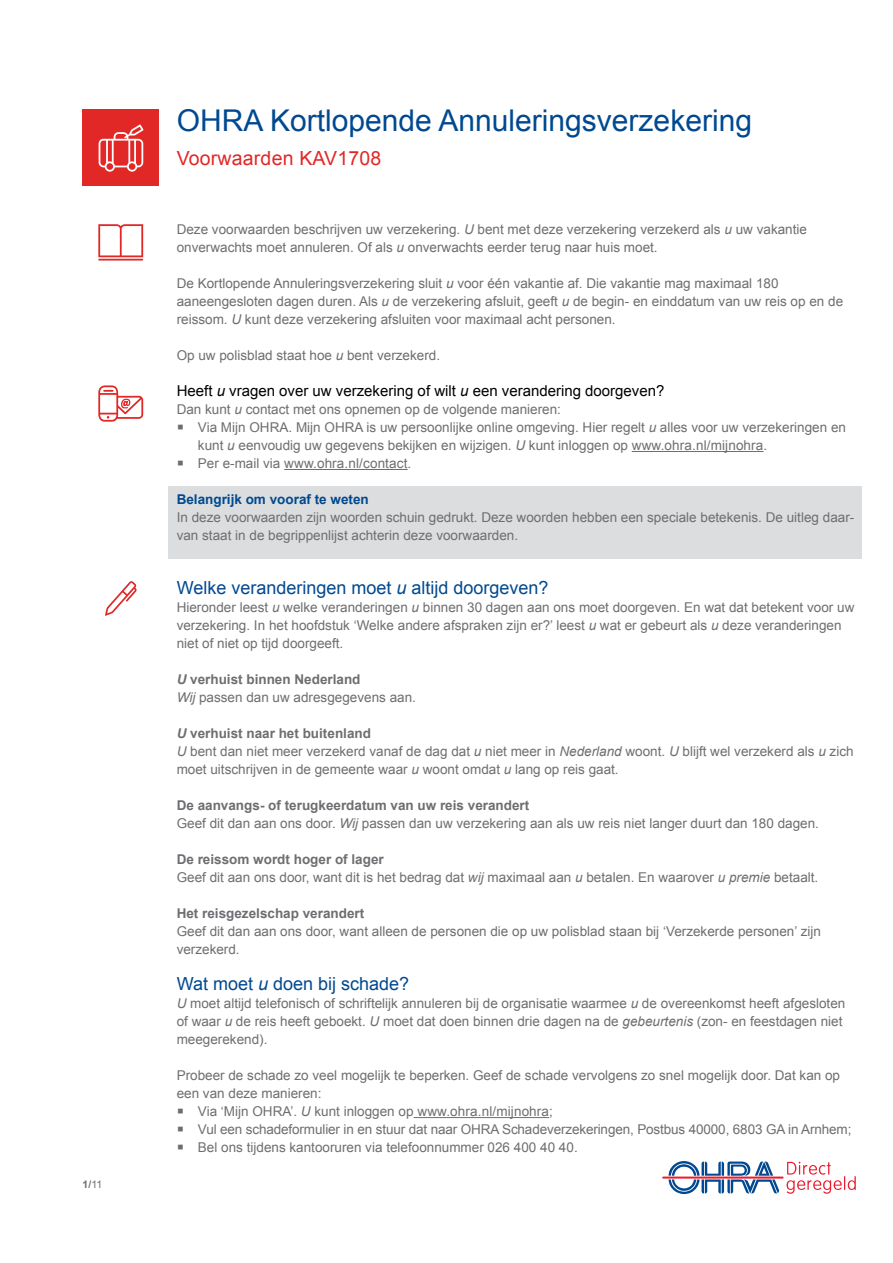
<style>
.page{position:relative;width:893px;height:1263px;background:#fff}
.page>*{position:absolute;margin:0;border:0;box-sizing:border-box;transform-origin:0 0}
.t1{font:30px "Arial";color:#004990}
.t2{font:19.5px "Arial";letter-spacing:.01em;color:#e12827}
.t3{font:18px "Arial";color:#004990}
.t4{font:15px "Arial";color:#000}
.t5{font:13.5px/18px "Arial";color:#6d6e71}
.t6{font:700 13.5px "Arial";color:#6d6e71}
.t7{font:700 13.5px "Arial";color:#004990}
.t8{font:700 10.5px "Arial";color:#6d6e71}
.s1{font-weight:400}
.s2{font-style:italic}
.s3{font-size:21px}
.s4{font-weight:700;font-style:italic}
.s5{font-weight:700}
</style>
<div class="page">
<div style="left:82px;top:110px;width:77px;height:76px;background:#e12827"></div>
<svg style="left:99px;top:125px;width:45px;height:47px"></svg>
<div style="left:168px;top:486px;width:694px;height:72px;background:#dcddde"></div>
<hr style="left:632px;top:451px;width:132px;height:1px;background:#6d6e71">
<hr style="left:284px;top:469px;width:124px;height:1px;background:#6d6e71">
<hr style="left:414px;top:1117px;width:135px;height:1px;background:#6d6e71">
<hr style="left:98px;top:259px;width:45px;height:2px;background:#e12827">
<svg style="left:98px;top:224px;width:45px;height:33px"></svg>
<svg style="left:98px;top:385px;width:45px;height:37px"></svg>
<svg style="left:105px;top:581px;width:32px;height:35px"></svg>
<hr style="left:662px;top:1176px;width:121px;height:2px;background:#ed1b2f">
<svg style="left:669px;top:1161px;width:110px;height:33px"></svg>
<svg style="left:787px;top:1162px;width:69px;height:32px"></svg>
<p class="t8" style="left:82px;top:1177px;width:21px">1/<span class="s1">11</span></p>
<h1 class="t1" style="left:177px;top:101px;width:577px">OHRA Kortlopende Annuleringsverzekering</h1>
<h2 class="t2" style="left:177px;top:145px;width:206px">Voorwaarden KAV1708</h2>
<p class="t5" style="left:177px;top:220px;width:632px">Deze voorwaarden beschrijven uw verzekering. <span class="s2">U</span> bent met deze verzekering verzekerd als <span class="s2">u</span> uw vakantie onverwachts moet annuleren. Of als <span class="s2">u</span> onverwachts eerder terug naar huis moet.</p>
<p class="t5" style="left:177px;top:274px;width:668px">De Kortlopende Annuleringsverzekering sluit <span class="s2">u</span> voor één vakantie af. Die vakantie mag maximaal 180 aaneengesloten dagen duren. Als <span class="s2">u</span> de verzekering afsluit, geeft <span class="s2">u</span> de begin- en einddatum van uw reis op en de reissom. <span class="s2">U</span> kunt deze verzekering afsluiten voor maximaal acht personen.</p>
<p class="t5" style="left:177px;top:346px;width:265px">Op uw polisblad staat hoe <span class="s2">u</span> bent verzekerd.</p>
<p class="t4" style="left:177px;top:381px;width:489px">Heeft <span class="s2">u</span> vragen over uw verzekering of wilt <span class="s2">u</span> een verandering doorgeven?</p>
<p class="t5" style="left:177px;top:400px;width:386px">Dan kunt <span class="s2">u</span> contact met ons opnemen op de volgende manieren:</p>
<p class="t5" style="left:198px;top:418px;width:650px;text-indent:-21px"><span class="s3">▪</span> Via Mijn OHRA. Mijn OHRA is uw persoonlijke online omgeving. Hier regelt <span class="s2">u</span> alles voor uw verzekeringen en kunt <span class="s2">u</span> eenvoudig uw gegevens bekijken en wijzigen. <span class="s2">U</span> kunt inloggen op www.ohra.nl/mijnohra.</p>
<p class="t5" style="left:177px;top:454px;width:236px"><span class="s3">▪</span> Per e-mail via www.ohra.nl/contact.</p>
<p class="t7" style="left:177px;top:490px;width:194px">Belangrijk om vooraf te weten</p>
<p class="t5" style="left:177px;top:508px;width:679px">In deze voorwaarden zijn woorden schuin gedrukt. Deze woorden hebben een speciale betekenis. De uitleg daar&shy;van staat in de begrippenlijst achterin deze voorwaarden.</p>
<h3 class="t3" style="left:177px;top:576px;width:373px">Welke veranderingen moet <span class="s2">u</span> altijd doorgeven?</h3>
<p class="t5" style="left:177px;top:598px;width:679px">Hieronder leest <span class="s2">u</span> welke veranderingen <span class="s2">u</span> binnen 30 dagen aan ons moet doorgeven. En wat dat betekent voor uw verzekering. In het hoofdstuk ‘Welke andere afspraken zijn er?’ leest <span class="s2">u</span> wat er gebeurt als <span class="s2">u</span> deze veranderingen niet of niet op tijd doorgeeft.</p>
<p class="t5" style="left:177px;top:670px;width:241px"><span class="s4">U</span> <span class="s5">verhuist binnen Nederland<br></span><span class="s2">Wij</span> passen dan uw adresgegevens aan.</p>
<p class="t5" style="left:177px;top:724px;width:678px"><span class="s4">U</span> <span class="s5">verhuist naar het buitenland<br></span><span class="s2">U</span> bent dan niet meer verzekerd vanaf de dag dat <span class="s2">u</span> niet meer in <span class="s2">Nederland</span> woont. <span class="s2">U</span> blijft wel verzekerd als <span class="s2">u</span> zich moet uitschrijven in de gemeente waar <span class="s2">u</span> woont omdat <span class="s2">u</span> lang op reis gaat.</p>
<p class="t5" style="left:177px;top:796px;width:644px"><span class="s5">De aanvangs- of terugkeerdatum van uw reis verandert<br></span>Geef dit dan aan ons door. <span class="s2">Wij</span> passen dan uw verzekering aan als uw reis niet langer duurt dan 180 dagen.</p>
<p class="t5" style="left:177px;top:850px;width:643px"><span class="s5">De reissom wordt hoger of lager<br></span>Geef dit aan ons door, want dit is het bedrag dat <span class="s2">wij</span> maximaal aan <span class="s2">u</span> betalen. En waarover <span class="s2">u premie</span> betaalt.</p>
<p class="t6" style="left:177px;top:904px;width:189px">Het reisgezelschap verandert</p>
<p class="t5" style="left:177px;top:922px;width:646px">Geef dit dan aan ons door, want alleen de personen die op uw polisblad staan bij ‘Verzekerde personen’ zijn verzekerd.</p>
<h3 class="t3" style="left:177px;top:972px;width:234px">Wat moet <span class="s2">u</span> doen bij schade?</h3>
<p class="t5" style="left:177px;top:994px;width:670px"><span class="s2">U</span> moet altijd telefonisch of schriftelijk annuleren bij de organisatie waarmee <span class="s2">u</span> de overeenkomst heeft afgesloten of waar <span class="s2">u</span> de reis heeft geboekt. <span class="s2">U</span> moet dat doen binnen drie dagen na de <span class="s2">gebeurtenis</span> (zon- en feestdagen niet meegerekend).</p>
<p class="t5" style="left:177px;top:1066px;width:665px">Probeer de schade zo veel mogelijk te beperken. Geef de schade vervolgens zo snel mogelijk door. Dat kan op een van deze manieren:</p>
<p class="t5" style="left:177px;top:1102px;width:378px"><span class="s3">▪</span> Via ‘Mijn OHRA’. <span class="s2">U</span> kunt inloggen op www.ohra.nl/mijnohra;</p>
<p class="t5" style="left:177px;top:1120px;width:676px"><span class="s3">▪</span> Vul een schadeformulier in en stuur dat naar OHRA Schadeverzekeringen, Postbus 40000, 6803 GA in Arnhem;</p>
<p class="t5" style="left:177px;top:1138px;width:403px"><span class="s3">▪</span> Bel ons tijdens kantooruren via telefoonnummer 026 400 40 40.</p>
</div>
